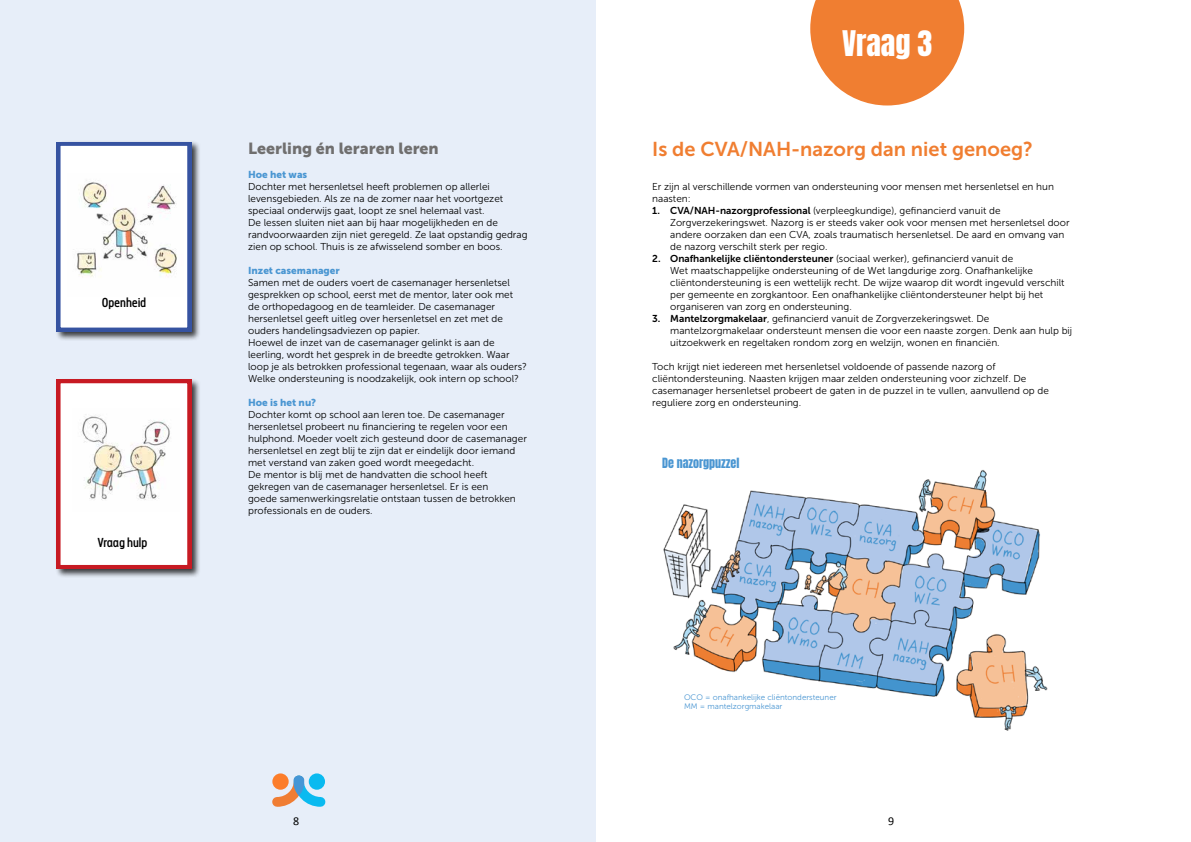
<style>
.page{position:relative;width:1191px;height:842px;background:#fff}
.page>*{position:absolute;margin:0;border:0;box-sizing:border-box;transform-origin:0 0}
.t1{font:30px "Anton";color:#fff}
.t2{font:20px "Museo Sans 700";color:#f07e31}
.t3{font:16px "Museo Sans 900";color:#706f6f}
.t4{font:500 14px "Orka Condensed";letter-spacing:-.015em;color:#000}
.t5{font:12px "Anton";color:#4a96d2}
.t6{font:12px "Calibri";color:#000}
.t7{font:10px/12px "Museo Sans 300";color:#000}
.t8{font:10px "Museo Sans 900";color:#4a96d2}
.t9{font:8px/9px "Museo Sans 300";color:#4a96d2}
.s1{font-family:"Museo Sans 700"}
</style>
<div class="page">
<div style="left:0;top:0;width:595px;height:842px;background:#e7eef9"></div>
<svg style="left:272px;top:775px;width:54px;height:32px"></svg>
<div style="left:309px;top:773px;width:16px;height:17px;background:#0abaf0;border-radius:50%"></div>
<div style="left:272px;top:773px;width:17px;height:17px;background:#fc7d2b;border-radius:50%"></div>
<svg style="left:810px;top:0;width:154px;height:105px"></svg>
<div style="left:55px;top:378px;width:146px;height:200px;background:#000;opacity:.75"></div>
<svg style="left:57px;top:379px;width:134px;height:190px;background:#f5d7d9"></svg>
<img style="left:72px;top:409px;width:107px;height:103px">
<div style="left:55px;top:141px;width:146px;height:200px;background:#000;opacity:.75"></div>
<svg style="left:57px;top:142px;width:134px;height:189px;background:#d5dbeb"></svg>
<img style="left:68px;top:174px;width:115px;height:122px">
<img style="left:663px;top:470px;width:385px;height:261px">
<div style="left:662px;top:454px;width:258px;height:36px;background:#fff"></div>
<h3 class="t4" style="left:102px;top:294px;width:46px">Openheid</h3>
<h3 class="t4" style="left:97px;top:534px;width:52px">Vraag hulp</h3>
<h3 class="t3" style="left:248px;top:139px;width:192px">Leerling én leraren leren</h3>
<p class="t8" style="left:248px;top:169px;width:61px">Hoe het was</p>
<p class="t7" style="left:248px;top:181px;width:281px">Dochter met hersenletsel heeft problemen op allerlei levensgebieden. Als ze na de zomer naar het voortgezet speciaal onderwijs gaat, loopt ze snel helemaal vast.<br>De lessen sluiten niet aan bij haar mogelijkheden en de randvoorwaarden zijn niet geregeld. Ze laat opstandig gedrag zien op school. Thuis is ze afwisselend somber en boos.</p>
<p class="t8" style="left:248px;top:265px;width:93px">Inzet casemanager</p>
<p class="t7" style="left:248px;top:277px;width:280px">Samen met de ouders voert de casemanager hersenletsel gesprekken op school, eerst met de mentor, later ook met de orthopedagoog en de teamleider. De casemanager hersenletsel geeft uitleg over hersenletsel en zet met de ouders handelingsadviezen op papier.<br>Hoewel de inzet van de casemanager gelinkt is aan de leerling, wordt het gesprek in de breedte getrokken. Waar loop je als betrokken professional tegenaan, waar als ouders?<br>Welke ondersteuning is noodzakelijk, ook intern op school?</p>
<p class="t8" style="left:248px;top:397px;width:70px">Hoe is het nu?</p>
<p class="t7" style="left:248px;top:409px;width:280px">Dochter komt op school aan leren toe. De casemanager hersenletsel probeert nu financiering te regelen voor een hulphond. Moeder voelt zich gesteund door de casemanager hersenletsel en zegt blij te zijn dat er eindelijk door iemand met verstand van zaken goed wordt meegedacht.<br>De mentor is blij met de handvatten die school heeft gekregen van de casemanager hersenletsel. Er is een<br>goede samenwerkingsrelatie ontstaan tussen de betrokken professionals en de ouders.</p>
<h1 class="t1" style="left:842px;top:28px;width:92px">Vraag 3</h1>
<h2 class="t2" style="left:652px;top:138px;width:382px">Is de CVA/NAH-nazorg dan niet genoeg?</h2>
<p class="t7" style="left:652px;top:181px;width:403px">Er zijn al verschillende vormen van ondersteuning voor mensen met hersenletsel en hun naasten:</p>
<p class="t7" style="left:670px;top:205px;width:401px;text-indent:-18px"><span class="s1">1. CVA/NAH-nazorgprofessional</span> (verpleegkundige), gefinancierd vanuit de Zorgverzekeringswet. Nazorg is er steeds vaker ook voor mensen met hersenletsel door andere oorzaken dan een CVA, zoals traumatisch hersenletsel. De aard en omvang van de nazorg verschilt sterk per regio.</p>
<p class="t7" style="left:670px;top:253px;width:396px;text-indent:-18px"><span class="s1">2. Onafhankelijke cliëntondersteuner</span> (sociaal werker), gefinancierd vanuit de<br>Wet maatschappelijke ondersteuning of de Wet langdurige zorg. Onafhankelijke cliëntondersteuning is een wettelijk recht. De wijze waarop dit wordt ingevuld verschilt per gemeente en zorgkantoor. Een onafhankelijke cliëntondersteuner helpt bij het organiseren van zorg en ondersteuning.</p>
<p class="t7" style="left:670px;top:313px;width:403px;text-indent:-18px"><span class="s1">3. Mantelzorgmakelaar</span>, gefinancierd vanuit de Zorgverzekeringswet. De mantelzorgmakelaar ondersteunt mensen die voor een naaste zorgen. Denk aan hulp bij uitzoekwerk en regeltaken rondom zorg en welzijn, wonen en financiën.</p>
<p class="t7" style="left:652px;top:361px;width:398px">Toch krijgt niet iedereen met hersenletsel voldoende of passende nazorg of cliëntondersteuning. Naasten krijgen maar zelden ondersteuning voor zichzelf. De casemanager hersenletsel probeert de gaten in de puzzel in te vullen, aanvullend op de reguliere zorg en ondersteuning.</p>
<p class="t5" style="left:662px;top:456px;width:79px">De nazorgpuzzel</p>
<p class="t9" style="left:684px;top:693px;width:154px">OCO = onafhankelijke cliëntondersteuner<br>MM = mantelzorgmakelaar</p>
<p class="t6" style="left:293px;top:813px;width:8px">8</p>
<p class="t6" style="left:888px;top:813px;width:8px">9</p>
</div>
